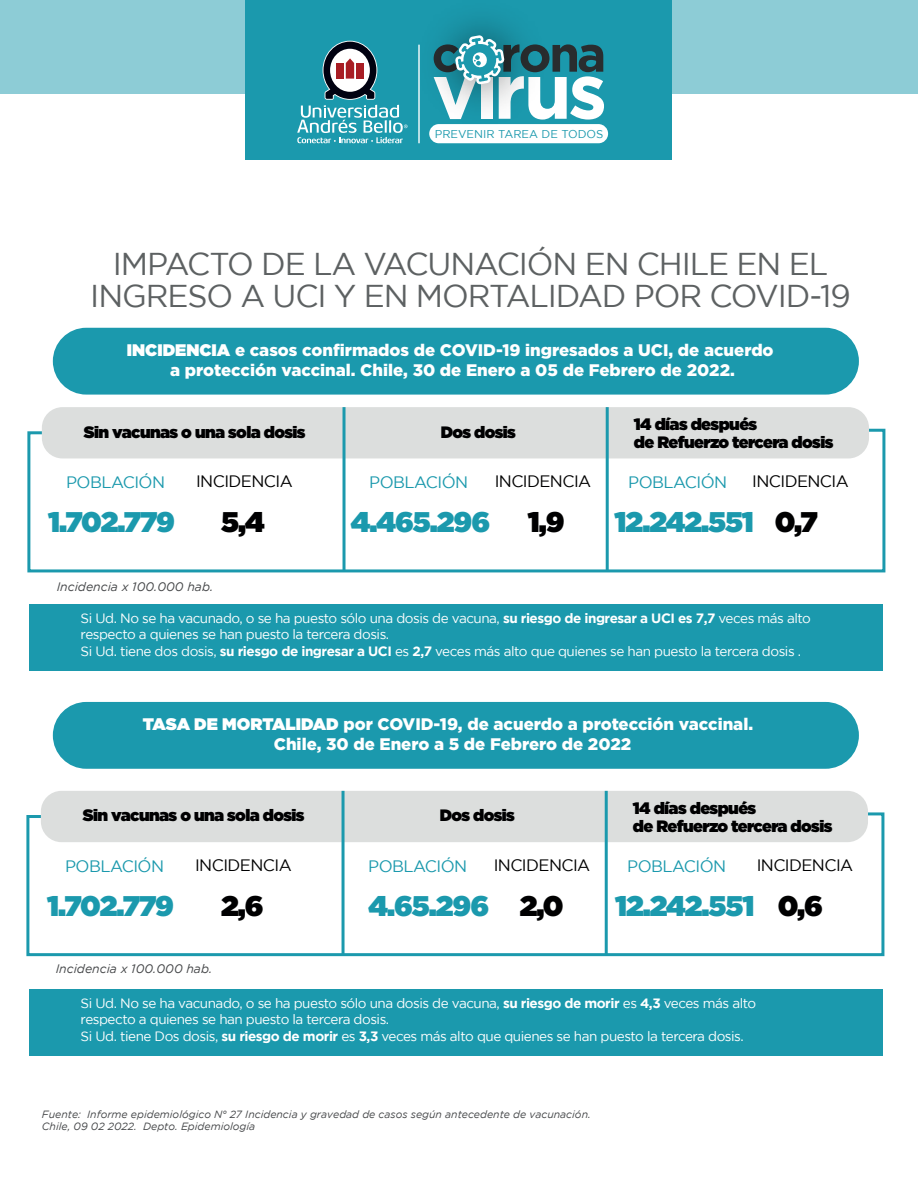
<style>
.page{position:relative;width:918px;height:1188px;background:#fff}
.page>*{position:absolute;margin:0;border:0;box-sizing:border-box;transform-origin:0 0}
.t1{font:31.5px/31.5px "Gotham";letter-spacing:-.035em;color:#5d6162;text-align:center}
.t2{font:900 28.35px "Gotham";letter-spacing:-.035em;color:#1b99ad}
.t3{font:900 28.35px "Gotham";color:#000001}
.t4{font:900 16.8px/20.1px "Gotham";color:#fff;text-align:center}
.t5{font:900 16.5px/18px "Gotham";letter-spacing:-.035em;color:#000001}
.t6{font:16.5px "Gotham";letter-spacing:-.035em;color:#000001}
.t7{font:16.5px "Gotham";letter-spacing:-.035em;color:#1b99ad}
.t8{font:13.5px/16.5px "Gotham";letter-spacing:-.035em;color:#fff}
.t9{font:italic 12.3px "Gotham";color:#454749}
.t10{font:11.4px "Gotham";color:#1b99ad}
.t11{font:italic 10.5px/12.6px "Gotham";color:#454749}
.s1{font-style:inherit}
.s2{color:#000001}
.s3{font-weight:700}
</style>
<div class="page">
<svg style="left:27px;top:428px;width:859px;height:145px"></svg>
<div style="left:42px;top:407px;width:827px;height:51px;background:#dcdedd;border-radius:21px"></div>
<div style="left:0;top:0;width:918px;height:94px;background:#8dccd6"></div>
<div style="left:246px;top:0;width:426px;height:159px;background:#1b99ad"></div>
<div style="left:429px;top:124px;width:179px;height:19px;background:#fff;border-radius:10px"></div>
<img style="left:418px;top:21px;width:142px;height:120px">
<svg style="left:434px;top:35px;width:170px;height:85px"></svg>
<svg style="left:297px;top:41px;width:111px;height:102px"></svg>
<hr style="left:418px;top:45px;width:2px;height:98px;background:#fff">
<div style="left:53px;top:328px;width:806px;height:67px;background:#1b99ad;border-radius:33px"></div>
<div style="left:29px;top:604px;width:854px;height:67px;background:#1b99ad"></div>
<div style="left:53px;top:702px;width:806px;height:67px;background:#1b99ad;border-radius:33px"></div>
<hr style="left:343px;top:407px;width:3px;height:164px;background:#1b99ad">
<hr style="left:606px;top:407px;width:3px;height:164px;background:#1b99ad">
<svg style="left:26px;top:812px;width:859px;height:145px"></svg>
<div style="left:41px;top:791px;width:827px;height:51px;background:#dcdedd;border-radius:21px"></div>
<hr style="left:342px;top:791px;width:3px;height:164px;background:#1b99ad">
<hr style="left:605px;top:791px;width:3px;height:164px;background:#1b99ad">
<div style="left:29px;top:989px;width:854px;height:67px;background:#1b99ad"></div>
<p class="t10" style="left:435px;top:127px;width:170px">PREVENIR TAREA DE TODOS</p>
<h1 class="t1" style="left:90px;top:248px;width:762px">IMPACTO DE LA VACUNACIÓN EN CHILE EN EL<br>INGRESO A UCI Y EN MORTALIDAD POR COVID-19</h1>
<p class="t4" style="left:127px;top:340px;width:648px"><span class="s1">INCIDENCIA</span> e casos confirmados de COVID-19 ingresados a UCI, de acuerdo a protección vaccinal. Chile, 30 de Enero a 05 de Febrero de 2022.</p>
<p class="t5" style="left:84px;top:423px;width:223px">Sin vacunas o una sola dosis</p>
<p class="t5" style="left:441px;top:423px;width:77px">Dos dosis</p>
<p class="t5" style="left:634px;top:415px;width:201px">14 días después<br>de Refuerzo tercera dosis</p>
<p class="t7" style="left:66px;top:473px;width:100px">POBLACIÓN</p>
<p class="t6" style="left:196px;top:472px;width:98px">INCIDENCIA</p>
<p class="t7" style="left:369px;top:473px;width:100px">POBLACIÓN</p>
<p class="t6" style="left:495px;top:472px;width:98px">INCIDENCIA</p>
<p class="t7" style="left:628px;top:473px;width:100px">POBLACIÓN</p>
<p class="t6" style="left:752px;top:472px;width:98px">INCIDENCIA</p>
<h2 class="t2" style="left:48px;top:502px;width:128px">1.702.779</h2>
<h2 class="t3" style="left:221px;top:502px;width:45px">5,4</h2>
<h2 class="t2" style="left:351px;top:502px;width:141px">4.465.296</h2>
<h2 class="t3" style="left:528px;top:502px;width:38px">1,9</h2>
<h2 class="t2" style="left:615px;top:502px;width:205px">12.242.551 <span class="s2">0,7</span></h2>
<p class="t9" style="left:57px;top:580px;width:158px">Incidencia x 100.000 hab.</p>
<p class="t8" style="left:81px;top:610px;width:732px">Si Ud. No se ha vacunado, o se ha puesto sólo una dosis de vacuna, <span class="s3">su riesgo de ingresar a UCI es 7,7</span> veces más alto respecto a quienes se han puesto la tercera dosis.<br>Si Ud. tiene dos dosis, <span class="s3">su riesgo de ingresar a UCI</span> es <span class="s3">2,7</span> veces más alto que quienes se han puesto la tercera dosis .</p>
<p class="t4" style="left:143px;top:714px;width:612px"><span class="s1">TASA DE MORTALIDAD</span> por COVID-19, de acuerdo a protección vaccinal.<br>Chile, 30 de Enero a 5 de Febrero de 2022</p>
<p class="t5" style="left:83px;top:806px;width:223px">Sin vacunas o una sola dosis</p>
<p class="t5" style="left:440px;top:806px;width:77px">Dos dosis</p>
<p class="t5" style="left:633px;top:799px;width:201px">14 días después<br>de Refuerzo tercera dosis</p>
<p class="t7" style="left:65px;top:857px;width:100px">POBLACIÓN</p>
<p class="t6" style="left:195px;top:856px;width:98px">INCIDENCIA</p>
<p class="t7" style="left:368px;top:857px;width:100px">POBLACIÓN</p>
<p class="t6" style="left:494px;top:856px;width:98px">INCIDENCIA</p>
<p class="t7" style="left:627px;top:857px;width:100px">POBLACIÓN</p>
<p class="t6" style="left:757px;top:856px;width:98px">INCIDENCIA</p>
<h2 class="t2" style="left:47px;top:885px;width:128px">1.702.779</h2>
<h2 class="t3" style="left:221px;top:885px;width:44px">2,6</h2>
<h2 class="t2" style="left:368px;top:885px;width:197px">4.65.296 <span class="s2">2,0</span></h2>
<h2 class="t2" style="left:615px;top:885px;width:209px">12.242.551 <span class="s2">0,6</span></h2>
<p class="t9" style="left:56px;top:962px;width:158px">Incidencia x 100.000 hab.</p>
<p class="t8" style="left:81px;top:995px;width:677px">Si Ud. No se ha vacunado, o se ha puesto sólo una dosis de vacuna, <span class="s3">su riesgo de morir</span> es <span class="s3">4,3</span> veces más alto respecto a quienes se han puesto la tercera dosis.<br>Si Ud. tiene Dos dosis, <span class="s3">su riesgo de morir</span> es <span class="s3">3,3</span> veces más alto que quienes se han puesto la tercera dosis.</p>
<p class="t11" style="left:42px;top:1108px;width:550px">Fuente: Informe epidemiológico N° 27 Incidencia y gravedad de casos según antecedente de vacunación.<br>Chile, 09 02 2022. Depto. Epidemiología</p>
</div>
